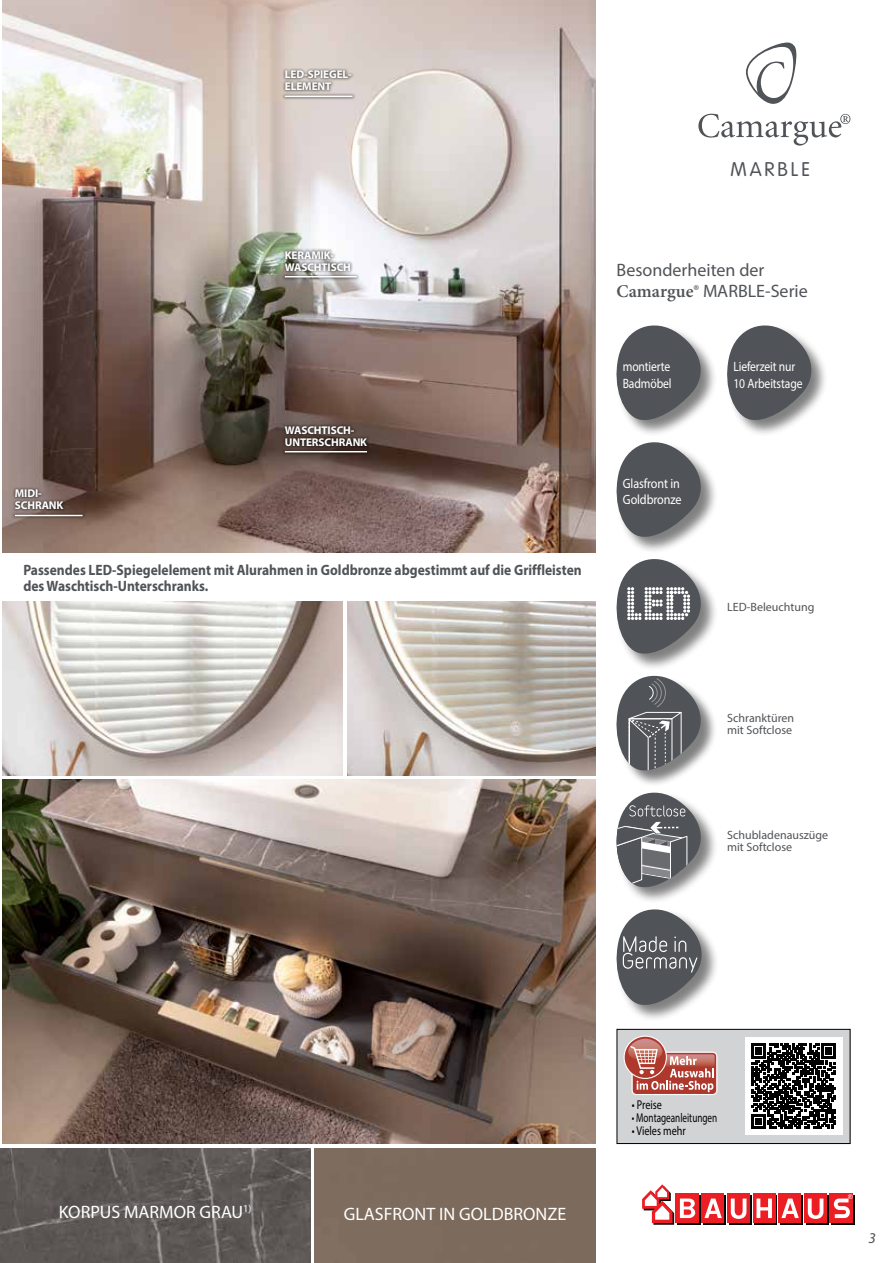
<style>
.page{position:relative;width:893px;height:1263px;background:#fff}
.page>*{position:absolute;margin:0;border:0;box-sizing:border-box;transform-origin:0 0}
.t1{font:300 19.5px "VAG Rounded";letter-spacing:.15em;color:#505357}
.t2{font:18px "Myriad Pro";color:#fff}
.t3{font:18px/21px "Myriad Pro";color:#505357}
.t4{font:700 15px/16.5px "Myriad Pro";color:#505357;scale:.9 1}
.t5{font:italic 15px "Myriad Pro";color:#505357}
.t6{font:13.5px/16.2px "Myriad Pro";letter-spacing:-.01em;color:#fff;scale:.86 1}
.t7{font:13.5px/16.2px "Myriad Pro";letter-spacing:-.01em;color:#fff;scale:.9 1}
.t8{font:12.75px "Myriad Pro";color:#000;scale:.72 1}
.t9{font:12.75px "Myriad Pro";color:#000;scale:.8 1}
.t10{font:12px/12.8px "Myriad Pro";color:#505357}
.t11{font:700 11.25px/12px "Myriad Pro";letter-spacing:-.01em;color:#fff}
.s1{font-family:"Minion Pro";font-weight:600}
</style>
<div class="page">
<div style="left:617px;top:677px;width:100px;height:110px;background:#000;opacity:.5"></div>
<svg style="left:616px;top:676px;width:85px;height:97px"></svg>
<div style="left:315px;top:1148px;width:280px;height:115px;background:#7c6a5c"></div>
<img style="left:2px;top:0;width:593px;height:553px">
<img style="left:2px;top:779px;width:593px;height:365px">
<div style="left:727px;top:325px;width:102px;height:112px;background:#000;opacity:.5"></div>
<svg style="left:727px;top:325px;width:84px;height:95px"></svg>
<div style="left:616px;top:442px;width:102px;height:112px;background:#000;opacity:.5"></div>
<svg style="left:617px;top:442px;width:84px;height:95px"></svg>
<div style="left:616px;top:325px;width:102px;height:112px;background:#000;opacity:.5"></div>
<svg style="left:616px;top:325px;width:85px;height:95px"></svg>
<img style="left:2px;top:602px;width:341px;height:173px">
<img style="left:347px;top:602px;width:248px;height:173px">
<div style="left:616px;top:792px;width:102px;height:112px;background:#000;opacity:.5"></div>
<svg style="left:617px;top:793px;width:84px;height:97px"></svg>
<div style="left:616px;top:559px;width:102px;height:112px;background:#000;opacity:.5"></div>
<svg style="left:617px;top:559px;width:84px;height:95px"></svg>
<div style="left:703px;top:1195px;width:23px;height:30px;background:#000"></div>
<div style="left:831px;top:1195px;width:24px;height:30px;background:#000"></div>
<div style="left:754px;top:1195px;width:23px;height:30px;background:#000"></div>
<div style="left:780px;top:1195px;width:23px;height:30px;background:#000"></div>
<div style="left:677px;top:1195px;width:23px;height:30px;background:#000"></div>
<div style="left:729px;top:1195px;width:23px;height:30px;background:#000"></div>
<div style="left:806px;top:1195px;width:23px;height:30px;background:#000"></div>
<div style="left:701px;top:1194px;width:23px;height:29px;background:#ed1d24"></div>
<div style="left:830px;top:1194px;width:23px;height:29px;background:#ed1d24"></div>
<div style="left:753px;top:1194px;width:23px;height:29px;background:#ed1d24"></div>
<div style="left:675px;top:1194px;width:24px;height:29px;background:#ed1d24"></div>
<svg style="left:642px;top:1184px;width:32px;height:41px"></svg>
<svg style="left:756px;top:1198px;width:16px;height:20px"></svg>
<svg style="left:704px;top:1198px;width:18px;height:20px"></svg>
<div style="left:727px;top:1194px;width:23px;height:29px;background:#ed1d24"></div>
<svg style="left:731px;top:1198px;width:15px;height:21px"></svg>
<div style="left:804px;top:1194px;width:23px;height:29px;background:#ed1d24"></div>
<svg style="left:808px;top:1198px;width:15px;height:21px"></svg>
<svg style="left:680px;top:1198px;width:15px;height:20px"></svg>
<div style="left:778px;top:1194px;width:23px;height:29px;background:#ed1d24"></div>
<svg style="left:781px;top:1198px;width:18px;height:20px"></svg>
<svg style="left:834px;top:1194px;width:19px;height:24px"></svg>
<img style="left:0;top:1148px;width:310px;height:115px">
<svg style="left:698px;top:114px;width:152px;height:32px"></svg>
<svg style="left:746px;top:43px;width:51px;height:61px"></svg>
<div style="left:281px;top:67px;width:75px;height:33px;background:#000;opacity:.55"></div>
<hr style="left:285px;top:96px;width:67px;height:1px;background:#fff">
<div style="left:11px;top:486px;width:75px;height:34px;background:#000;opacity:.55"></div>
<hr style="left:15px;top:515px;width:68px;height:1px;background:#fff">
<div style="left:281px;top:247px;width:79px;height:34px;background:#000;opacity:.55"></div>
<hr style="left:285px;top:276px;width:72px;height:1px;background:#fff">
<div style="left:281px;top:422px;width:89px;height:34px;background:#000;opacity:.55"></div>
<hr style="left:285px;top:451px;width:82px;height:1px;background:#fff">
<div style="left:616px;top:909px;width:103px;height:113px;background:#000;opacity:.5"></div>
<svg style="left:617px;top:909px;width:85px;height:96px"></svg>
<div style="left:617px;top:1029px;width:233px;height:114px;background:#d1d3d4"></div>
<div style="left:617px;top:1029px;width:233px;height:115px;border:1px solid #000"></div>
<svg style="left:623px;top:1035px;width:94px;height:60px"></svg>
<div style="left:745px;top:1038px;width:98px;height:97px;background:#fff"></div>
<svg style="left:751px;top:1044px;width:85px;height:84px"></svg>
<p class="t11" style="left:285px;top:68px;width:68px">LED-SPIEGEL-<br>ELEMENT</p>
<p class="t11" style="left:285px;top:248px;width:68px">KERAMIK-<br>WASCHTISCH</p>
<p class="t11" style="left:15px;top:487px;width:50px">MIDI-<br>SCHRANK</p>
<p class="t11" style="left:285px;top:423px;width:84px">WASCHTISCH-<br>UNTERSCHRANK</p>
<p class="t4" style="left:23px;top:561px;width:622px">Passendes LED-Spiegelelement mit Alurahmen in Goldbronze abgestimmt auf die Griffleisten des Waschtisch-Unterschranks.</p>
<h1 class="t1" style="left:730px;top:158px;width:81px">MARBLE</h1>
<p class="t3" style="left:617px;top:260px;width:193px">Besonderheiten der<br><span class="s1">Camargue®</span> MARBLE-Serie</p>
<p class="t6" style="left:623px;top:359px;width:58px">montierte<br>Badmöbel</p>
<p class="t7" style="left:623px;top:475px;width:67px">Glasfront in<br>Goldbronze</p>
<p class="t6" style="left:733px;top:359px;width:82px">Lieferzeit nur<br>10 Arbeitstage</p>
<p class="t10" style="left:727px;top:601px;width:89px">LED-Beleuchtung</p>
<p class="t10" style="left:727px;top:711px;width:69px">Schranktüren mit Softclose</p>
<p class="t10" style="left:727px;top:828px;width:103px">Schubladenauszüge mit Softclose</p>
<p class="t2" style="left:59px;top:1200px;width:194px">KORPUS MARMOR GRAU<sup>1)</sup></p>
<p class="t2" style="left:344px;top:1203px;width:224px">GLASFRONT IN GOLDBRONZE</p>
<p class="t9" style="left:632px;top:1097px;width:39px">• Preise</p>
<p class="t8" style="left:632px;top:1110px;width:120px">• Montageanleitungen</p>
<p class="t9" style="left:632px;top:1123px;width:69px">• Vieles mehr</p>
<p class="t5" style="left:869px;top:1229px;width:9px">3</p>
</div>
